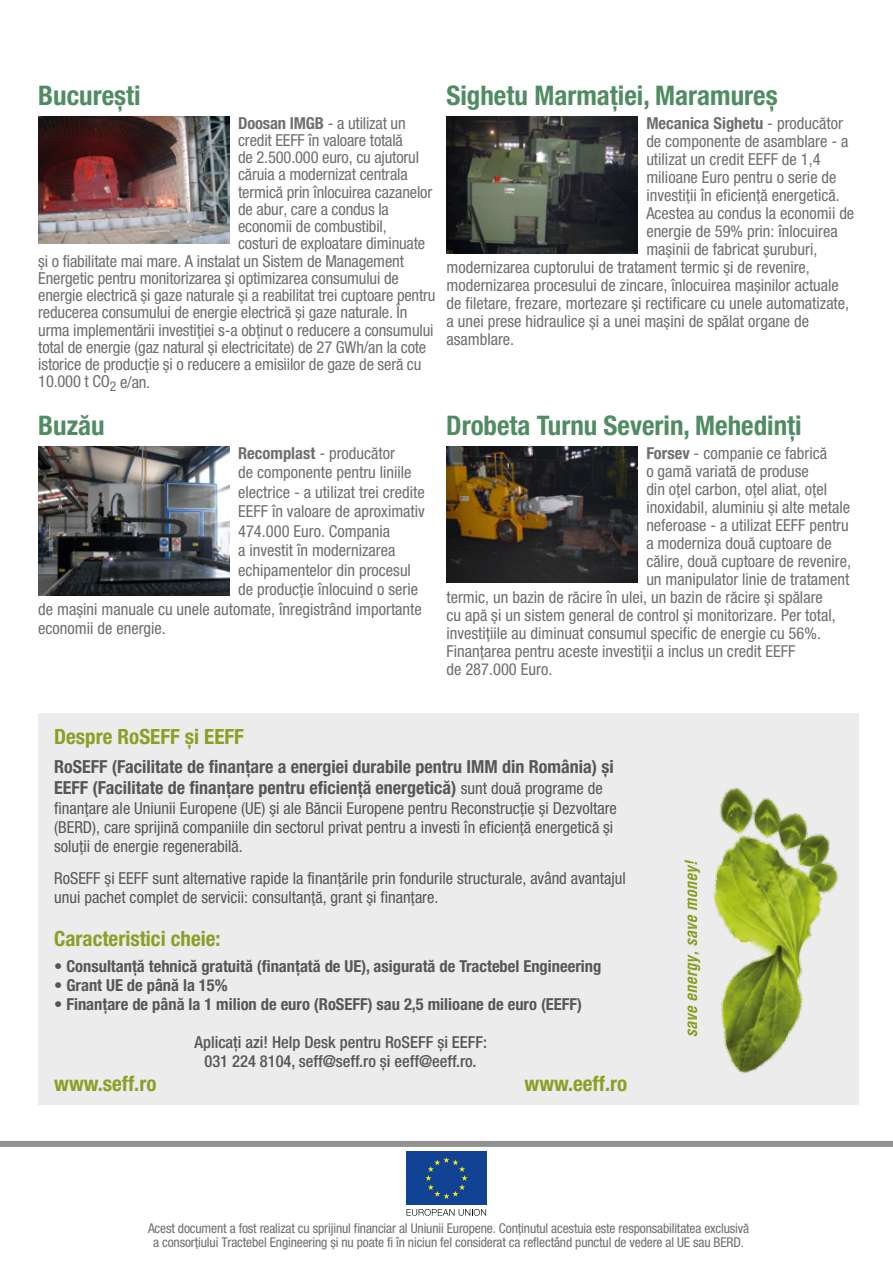
<style>
.page{position:relative;width:893px;height:1263px;background:#fff}
.page>*{position:absolute;margin:0;border:0;box-sizing:border-box;transform-origin:0 0}
.t1{font:700 condensed 27px "Helvetica Neue LT Pro";color:#508c62}
.t2{font:700 condensed 21px "Helvetica Neue LT Pro";color:#8e9e25}
.t3{font:700 condensed 18px/21.6px "Helvetica Neue LT Pro";color:#565655}
.t4{font:condensed 16.5px "Helvetica Neue Condensed RO";color:#6e6e6e}
.t5{font:condensed 16.5px/19.2px "Helvetica Neue Condensed RO";color:#565655}
.t6{font:700 condensed 16.5px "Helvetica Neue LT Pro";color:#565655}
.t7{font:500 condensed 16.5px/19.2px "Helvetica Neue LT Pro";color:#565655;text-align:center}
.t8{font:700 condensed 16.5px "Helvetica Neue LT Pro";color:#6e6e6e}
.t9{font:condensed 13.5px/13.5px "Helvetica Neue Condensed RO";letter-spacing:-.01em;color:#6e6e6e;text-align:center}
.s1{font-family:"Helvetica Neue LT Pro";font-weight:700}
.s2{font-family:"Helvetica Neue Condensed RO";font-weight:400}
.s3{font-family:"Helvetica Neue Condensed RO";font-weight:400;font-size:16.5px}
</style>
<div class="page">
<div style="left:0;top:1141px;width:893px;height:6px;background:#919291"></div>
<svg style="left:407px;top:1209px;width:79px;height:7px"></svg>
<div style="left:406px;top:1151px;width:81px;height:54px;background:#104393"></div>
<svg style="left:425px;top:1157px;width:43px;height:42px"></svg>
<div style="left:38px;top:714px;width:821px;height:391px;background:#ececec"></div>
<img style="left:684px;top:787px;width:155px;height:287px">
<img style="left:38px;top:447px;width:192px;height:149px">
<img style="left:446px;top:117px;width:192px;height:136px">
<img style="left:446px;top:447px;width:192px;height:136px">
<img style="left:38px;top:117px;width:192px;height:127px">
<h1 class="t1" style="left:38px;top:79px;width:104px">București</h1>
<p class="t4" style="left:238px;top:113px;width:169px"><span class="s1">Doosan IMGB</span> - a utilizat un</p>
<p class="t4" style="left:238px;top:131px;width:166px">credit EEFF în valoare total[</p>
<p class="t4" style="left:238px;top:148px;width:183px">de 2.500.000 euro, cu ajutorul</p>
<p class="t4" style="left:238px;top:165px;width:171px">c[ruia a modernizat centrala</p>
<p class="t4" style="left:238px;top:182px;width:196px">termic[ prin înlocuirea cazanelor</p>
<p class="t4" style="left:238px;top:200px;width:152px">de abur, care a condus la</p>
<p class="t4" style="left:238px;top:217px;width:150px">economii de combustibil,</p>
<p class="t4" style="left:238px;top:234px;width:189px">costuri de exploatare diminuate</p>
<p class="t4" style="left:38px;top:251px;width:367px">§i o fiabilitate mai mare. A instalat un Sistem de Management</p>
<p class="t4" style="left:38px;top:269px;width:362px">Energetic pentru monitorizarea §i optimizarea consumului de</p>
<p class="t4" style="left:38px;top:286px;width:399px">energie electric[ §i gaze naturale §i a reabilitat trei cuptoare pentru</p>
<p class="t4" style="left:38px;top:303px;width:371px">reducerea consumului de energie electric[ §i gaze naturale. În</p>
<p class="t4" style="left:38px;top:320px;width:397px">urma implement[rii investi\iei s-a ob\inut o reducere a consumului</p>
<p class="t4" style="left:38px;top:337px;width:390px">total de energie (gaz natural §i electricitate) de 27 GWh/an la cote</p>
<p class="t4" style="left:38px;top:355px;width:385px">istorice de produc\ie §i o reducere a emisiilor de gaze de ser[ cu</p>
<p class="t4" style="left:38px;top:372px;width:113px">10.000 t CO<sub>2</sub> e/an.</p>
<h1 class="t1" style="left:38px;top:409px;width:68px">Buzău</h1>
<p class="t4" style="left:238px;top:443px;width:158px"><span class="s1">Recomplast</span> - produc[tor</p>
<p class="t4" style="left:238px;top:463px;width:175px">de componente pentru liniile</p>
<p class="t4" style="left:238px;top:482px;width:188px">electrice - a utilizat trei credite</p>
<p class="t4" style="left:238px;top:502px;width:188px">EEFF în valoare de aproximativ</p>
<p class="t4" style="left:238px;top:521px;width:153px">474.000 Euro. Compania</p>
<p class="t4" style="left:238px;top:541px;width:159px">a investit în modernizarea</p>
<p class="t4" style="left:238px;top:560px;width:174px">echipamentelor din procesul</p>
<p class="t4" style="left:238px;top:580px;width:181px">de produc\ie înlocuind o serie</p>
<p class="t4" style="left:38px;top:599px;width:385px">de ma§ini manuale cu unele automate, înregistrând importante</p>
<p class="t4" style="left:38px;top:619px;width:129px">economii de energie.</p>
<h1 class="t1" style="left:446px;top:79px;width:333px">Sighetu Marmaţiei, Maramureş</h1>
<p class="t8" style="left:646px;top:113px;width:198px">Mecanica Sighetu <span class="s2">- produc[tor</span></p>
<p class="t4" style="left:646px;top:131px;width:204px">de componente de asamblare - a</p>
<p class="t4" style="left:646px;top:149px;width:176px">utilizat un credit EEFF de 1,4</p>
<p class="t4" style="left:646px;top:167px;width:192px">milioane Euro pentru o serie de</p>
<p class="t4" style="left:646px;top:185px;width:195px">investi\ii în eficien\[ energetic[.</p>
<p class="t4" style="left:646px;top:203px;width:209px">Acestea au condus la economii de</p>
<p class="t4" style="left:646px;top:221px;width:193px">energie de 59% prin: înlocuirea</p>
<p class="t4" style="left:646px;top:239px;width:173px">ma§inii de fabricat §uruburi,</p>
<p class="t4" style="left:446px;top:257px;width:365px">modernizarea cuptorului de tratament termic §i de revenire,</p>
<p class="t4" style="left:446px;top:275px;width:394px">modernizarea procesului de zincare, înlocuirea ma§inilor actuale</p>
<p class="t4" style="left:446px;top:293px;width:404px">de filetare, frezare, mortezare §i rectificare cu unele automatizate,</p>
<p class="t4" style="left:446px;top:311px;width:364px">a unei prese hidraulice §i a unei ma§ini de sp[lat organe de</p>
<p class="t4" style="left:446px;top:329px;width:69px">asamblare.</p>
<h1 class="t1" style="left:446px;top:409px;width:357px">Drobeta Turnu Severin, Mehedinţi</h1>
<p class="t4" style="left:646px;top:443px;width:182px"><span class="s1">Forsev</span> - companie ce fabric[</p>
<p class="t4" style="left:646px;top:461px;width:164px">o gam[ variat[ de produse</p>
<p class="t4" style="left:646px;top:479px;width:182px">din o\el carbon, o\el aliat, o\el</p>
<p class="t4" style="left:646px;top:497px;width:205px">inoxidabil, aluminiu §i alte metale</p>
<p class="t4" style="left:646px;top:515px;width:204px">neferoase - a utilizat EEFF pentru</p>
<p class="t4" style="left:646px;top:533px;width:187px">a moderniza dou[ cuptoare de</p>
<p class="t4" style="left:646px;top:551px;width:206px">c[lire, dou[ cuptoare de revenire,</p>
<p class="t4" style="left:646px;top:569px;width:205px">un manipulator linie de tratament</p>
<p class="t4" style="left:446px;top:587px;width:378px">termic, un bazin de r[cire în ulei, un bazin de r[cire §i sp[lare</p>
<p class="t4" style="left:446px;top:605px;width:391px">cu ap[ §i un sistem general de control §i monitorizare. Per total,</p>
<p class="t4" style="left:446px;top:623px;width:376px">investi\iile au diminuat consumul specific de energie cu 56%.</p>
<p class="t4" style="left:446px;top:641px;width:350px">Finan\area pentru aceste investi\ii a inclus un credit EEFF</p>
<p class="t4" style="left:446px;top:659px;width:107px">de 287.000 Euro.</p>
<p class="t2" style="left:54px;top:724px;width:191px">Despre RoSEFF şi EEFF</p>
<p class="t3" style="left:54px;top:755px;width:561px;text-indent:448px">din România) şi<br>EEFF (Facilitate de finanțare pentru eficiență energetică) <span class="s3">sunt dou[ programe de</span></p>
<p class="t5" style="left:54px;top:798px;width:564px">finan\are ale Uniunii Europene (UE) §i ale B[ncii Europene pentru Reconstruc\ie §i Dezvoltare (BERD), care sprijin[ companiile din sectorul privat pentru a investi în eficien\[ energetic[ §i solu\ii de energie regenerabil[.</p>
<p class="t5" style="left:54px;top:868px;width:573px">RoSEFF §i EEFF sunt alternative rapide la finan\[rile prin fondurile structurale, având avantajul unui pachet complet de servicii: consultan\[, grant §i finan\are.</p>
<p class="t3" style="left:54px;top:755px;width:424px">RoSEFF (Facilitate de finanțare a energiei durabile pentru IMM</p>
<p class="t2" style="left:54px;top:926px;width:168px">Caracteristici cheie:</p>
<p class="t6" style="left:54px;top:956px;width:549px">• Consultanță tehnică gratuită (finanțată de UE), asigurată de Tractebel Engineering</p>
<p class="t6" style="left:54px;top:975px;width:175px">• Grant UE de până la 15%</p>
<p class="t6" style="left:54px;top:994px;width:529px">• Finanțare de până la 1 milion de euro (RoSEFF) sau 2,5 milioane de euro (EEFF)</p>
<p class="t7" style="left:194px;top:1032px;width:294px">Aplicați azi! Help Desk pentru RoSEFF și EEFF:<br>031 224 8104, seff@seff.ro și eeff@eeff.ro.</p>
<p class="t2" style="left:54px;top:1071px;width:104px">www.seff.ro</p>
<p class="t2" style="left:525px;top:1071px;width:104px">www.eeff.ro</p>
<p class="t9" style="left:148px;top:1222px;width:603px">Acest document a fost realizat cu sprijinul financiar al Uniunii Europene. Con\inutul acestuia este responsabilitatea exclusiv[ a consor\iului Tractebel Engineering §i nu poate fi în niciun fel considerat ca reflectând punctul de vedere al UE sau BERD.</p>
</div>
